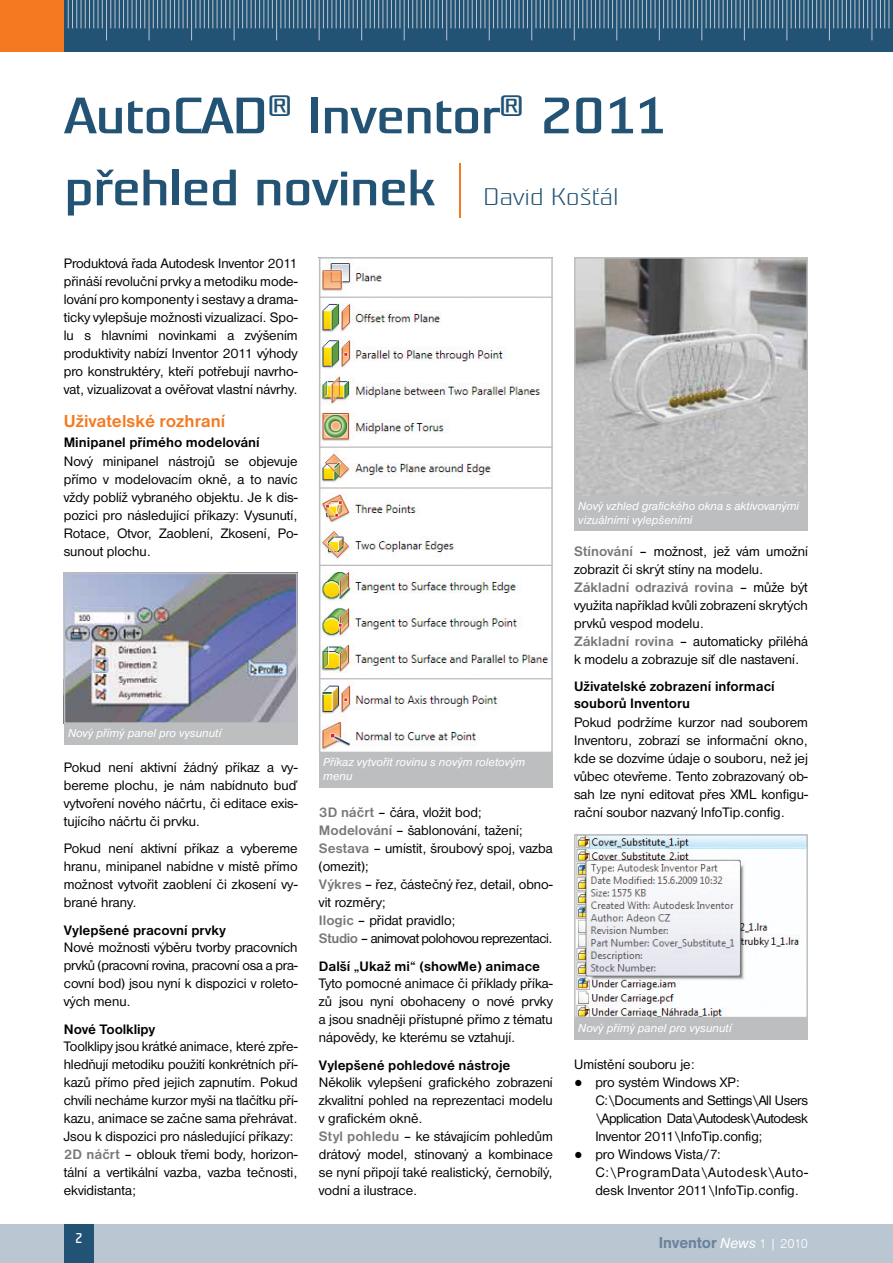
<style>
.page{position:relative;width:893px;height:1263px;background:#fff}
.page>*{position:absolute;margin:0;border:0;box-sizing:border-box;transform-origin:0 0}
.t1{font:700 51px/72px "Teuton Hell CE";letter-spacing:-.03em;color:#225375;scale:1.3 1}
.t2{font:24px "Teuton Hell CE";letter-spacing:-.03em;color:#225375;scale:1.3 1}
.t3{font:700 18px "Nimbus San DEE";color:#f47920}
.t4{font:500 16.5px "Nimbus San No 5 TCE";color:#6a829e}
.t5{font:14.25px/18px "Nimbus San DEE";color:#000;text-align:justify}
.t6{font:700 14.25px/16.5px "Nimbus San DEE";color:#000}
.t7{font:14.25px/18px "Nimbus San DEE";letter-spacing:-.02em;color:#000}
.t8{font:700 14.25px "Teuton Hell CE";color:#fff}
.t9{font:italic 12px/13.5px "Nimbus San DEE";color:#fff}
.s1{font-family:"Teuton Weiss CE";font-weight:400;font-size:60px;color:#f47920}
.s2{font-weight:700;color:#77787b}
.s3{font-family:"Trebuchet MS"}
.s4{font-family:"Nimbus San DEE";font-weight:400;font-style:italic;font-size:15px;color:#fff}
.s5{font-family:"Nimbus San DEE Ligh";font-weight:400;font-size:13.5px;color:#fff}
</style>
<div class="page">
<div style="left:0;top:0;width:893px;height:51px;background:#225375"></div>
<div style="left:0;top:0;width:64px;height:51px;background:#f47920"></div>
<div style="left:0;top:1224px;width:893px;height:39px;background:#bac6d2"></div>
<div style="left:64px;top:1224px;width:30px;height:39px;background:#225375"></div>
<img style="left:67px;top:576px;width:228px;height:145px">
<div style="left:64px;top:573px;width:234px;height:151px;border:2px solid #bcbec0"></div>
<img style="left:577px;top:837px;width:228px;height:178px">
<div style="left:574px;top:834px;width:234px;height:184px;border:2px solid #bcbec0"></div>
<img style="left:577px;top:260px;width:228px;height:234px">
<div style="left:574px;top:257px;width:234px;height:240px;border:2px solid #bcbec0"></div>
<img style="left:322px;top:263px;width:228px;height:487px">
<div style="left:319px;top:257px;width:234px;height:496px;border:2px solid #bcbec0"></div>
<div style="left:64px;top:724px;width:234px;height:21px;background:#bcbec0"></div>
<div style="left:574px;top:1018px;width:234px;height:21px;background:#bcbec0"></div>
<div style="left:574px;top:497px;width:234px;height:34px;background:#bcbec0"></div>
<div style="left:319px;top:753px;width:234px;height:34px;background:#bcbec0"></div>
<svg style="left:68px;top:0;width:35px;height:28px"></svg>
<svg style="left:111px;top:0;width:35px;height:28px"></svg>
<svg style="left:153px;top:0;width:35px;height:28px"></svg>
<svg style="left:196px;top:0;width:35px;height:28px"></svg>
<svg style="left:238px;top:0;width:35px;height:28px"></svg>
<svg style="left:281px;top:0;width:35px;height:28px"></svg>
<svg style="left:323px;top:0;width:35px;height:28px"></svg>
<svg style="left:366px;top:0;width:35px;height:28px"></svg>
<svg style="left:408px;top:0;width:35px;height:28px"></svg>
<svg style="left:451px;top:0;width:35px;height:28px"></svg>
<svg style="left:493px;top:0;width:35px;height:28px"></svg>
<svg style="left:536px;top:0;width:35px;height:28px"></svg>
<svg style="left:578px;top:0;width:35px;height:28px"></svg>
<svg style="left:621px;top:0;width:35px;height:28px"></svg>
<svg style="left:663px;top:0;width:35px;height:28px"></svg>
<svg style="left:706px;top:0;width:35px;height:28px"></svg>
<svg style="left:748px;top:0;width:35px;height:28px"></svg>
<svg style="left:791px;top:0;width:35px;height:28px"></svg>
<svg style="left:833px;top:0;width:35px;height:28px"></svg>
<svg style="left:876px;top:0;width:14px;height:28px"></svg>
<hr style="left:106px;top:0;width:1px;height:40px;background:#bac6d2">
<hr style="left:149px;top:0;width:1px;height:40px;background:#bac6d2">
<hr style="left:191px;top:0;width:1px;height:40px;background:#bac6d2">
<hr style="left:234px;top:0;width:1px;height:40px;background:#bac6d2">
<hr style="left:276px;top:0;width:1px;height:40px;background:#bac6d2">
<hr style="left:319px;top:0;width:1px;height:40px;background:#bac6d2">
<hr style="left:361px;top:0;width:1px;height:40px;background:#bac6d2">
<hr style="left:404px;top:0;width:1px;height:40px;background:#bac6d2">
<hr style="left:446px;top:0;width:1px;height:40px;background:#bac6d2">
<hr style="left:489px;top:0;width:1px;height:40px;background:#bac6d2">
<hr style="left:531px;top:0;width:1px;height:40px;background:#bac6d2">
<hr style="left:574px;top:0;width:1px;height:40px;background:#bac6d2">
<hr style="left:617px;top:0;width:1px;height:40px;background:#bac6d2">
<hr style="left:659px;top:0;width:1px;height:40px;background:#bac6d2">
<hr style="left:702px;top:0;width:1px;height:40px;background:#bac6d2">
<hr style="left:744px;top:0;width:1px;height:40px;background:#bac6d2">
<hr style="left:787px;top:0;width:1px;height:40px;background:#bac6d2">
<hr style="left:829px;top:0;width:1px;height:40px;background:#bac6d2">
<hr style="left:872px;top:0;width:1px;height:40px;background:#bac6d2">
<h1 class="t1" style="left:64px;top:82px;width:466px">AutoCAD<sup>®</sup> Inventor<sup>®</sup> 2011 přehled novinek <span class="s1">|</span></h1>
<h2 class="t2" style="left:483px;top:185px;width:106px">David Košťál</h2>
<p class="t5" style="left:64px;top:255px;width:235px">Produktová řada Autodesk Inventor 2011 přináší revoluční prvky a metodiku mode&shy;lování pro komponenty i sestavy a drama&shy;ticky vylepšuje možnosti vizualizací. Spo&shy;lu s hlavními novinkami a zvýšením produktivity nabízí Inventor 2011 výhody pro konstruktéry, kteří potřebují navrho&shy;vat, vizualizovat a ověřovat vlastní návrhy.</p>
<p class="t3" style="left:64px;top:410px;width:163px">Uživatelské rozhraní</p>
<p class="t6" style="left:64px;top:434px;width:197px">Minipanel přímého modelování</p>
<p class="t5" style="left:64px;top:453px;width:235px">Nový minipanel nástrojů se objevuje přímo v modelovacím okně, a to navíc vždy poblíž vybraného objektu. Je k dis&shy;pozici pro následující příkazy: Vysunutí, Rotace, Otvor, Zaoblení, Zkosení, Po&shy;sunout plochu.</p>
<p class="t9" style="left:68px;top:726px;width:155px">Nový přímý panel pro vysunutí</p>
<p class="t5" style="left:64px;top:759px;width:235px">Pokud není aktivní žádný příkaz a vy&shy;bereme plochu, je nám nabídnuto buď vytvoření nového náčrtu, či editace exis&shy;tujícího náčrtu či prvku.</p>
<p class="t5" style="left:64px;top:840px;width:235px">Pokud není aktivní příkaz a vybereme hranu, minipanel nabídne v místě přímo možnost vytvořit zaoblení či zkosení vy&shy;brané hrany.</p>
<p class="t6" style="left:64px;top:922px;width:164px">Vylepšené pracovní prvky</p>
<p class="t5" style="left:64px;top:939px;width:235px">Nové možnosti výběru tvorby pracovních prvků (pracovní rovina, pracovní osa a pra&shy;covní bod) jsou nyní k dispozici v roleto&shy;vých menu.</p>
<p class="t6" style="left:64px;top:1021px;width:93px">Nové Toolklipy</p>
<p class="t5" style="left:64px;top:1038px;width:235px;text-align:left">Toolklipy jsou krátké animace, které zpře&shy;hledňují metodiku použití konkrétních pří&shy;kazů přímo před jejich zapnutím. Pokud chvíli necháme kurzor myši na tlačítku pří&shy;kazu, animace se začne sama přehrávat.<br>Jsou k dispozici pro následující příkazy:<br><span class="s2">2D náčrt</span> – oblouk třemi body, horizon&shy;tální a vertikální vazba, vazba tečnosti, ekvidistanta;</p>
<p class="t9" style="left:323px;top:756px;width:204px">Příkaz vytvořit rovinu s novým roletovým menu</p>
<p class="t5" style="left:319px;top:804px;width:235px;text-align:left"><span class="s2">3D náčrt</span> – čára, vložit bod;<br><span class="s2">Modelování</span> – šablonování, tažení;<br><span class="s2">Sestava</span> – umístit, šroubový spoj, vazba (omezit);<br><span class="s2">Výkres</span> – řez, částečný řez, detail, obno&shy;vit rozměry;<br><span class="s2">Ilogic</span> – přidat pravidlo;<br><span class="s2">Studio</span> – animovat polohovou reprezentaci.</p>
<p class="t6" style="left:319px;top:958px;width:223px">Další „Ukaž mi“ (showMe) animace</p>
<p class="t5" style="left:319px;top:975px;width:235px">Tyto pomocné animace či příklady příka&shy;zů jsou nyní obohaceny o nové prvky a jsou snadněji přístupné přímo z tématu nápovědy, ke kterému se vztahují.</p>
<p class="t6" style="left:319px;top:1057px;width:193px">Vylepšené pohledové nástroje</p>
<p class="t5" style="left:319px;top:1074px;width:235px;text-align:left">Několik vylepšení grafického zobrazení zkvalitní pohled na reprezentaci modelu v grafickém okně.<br><span class="s2">Styl pohledu</span> – ke stávajícím pohledům drátový model, stínovaný a kombinace se nyní připojí také realistický, černobílý, vodní a ilustrace.</p>
<p class="t9" style="left:578px;top:500px;width:222px">Nový vzhled grafického okna s aktivovanými vizuálními vylepšeními</p>
<p class="t5" style="left:574px;top:543px;width:235px;text-align:left"><span class="s2">Stínování</span> – možnost, jež vám umožní zobrazit či skrýt stíny na modelu.<br><span class="s2">Základní odrazivá rovina</span> – může být využita například kvůli zobrazení skrytých prvků vespod modelu.<br><span class="s2">Základní rovina</span> – automaticky přiléhá k modelu a zobrazuje síť dle nastavení.</p>
<p class="t6" style="left:574px;top:679px;width:202px">Uživatelské zobrazení informací souborů Inventoru</p>
<p class="t5" style="left:574px;top:714px;width:235px">Pokud podržíme kurzor nad souborem Inventoru, zobrazí se informační okno, kde se dozvíme údaje o souboru, než jej vůbec otevřeme. Tento zobrazovaný ob&shy;sah lze nyní editovat přes XML konfigu&shy;rační soubor nazvaný InfoTip.config.</p>
<p class="t9" style="left:578px;top:1021px;width:155px">Nový přímý panel pro vysunutí</p>
<p class="t5" style="left:574px;top:1056px;width:122px">Umístění souboru je:</p>
<p class="t7" style="left:595px;top:1074px;width:214px;text-indent:-21px"><span class="s3">●</span> pro systém Windows XP:<br>C:\Documents and Settings\All Users \Application Data\Autodesk\Autodesk Inventor 2011\InfoTip.config;</p>
<p class="t5" style="left:595px;top:1146px;width:214px;text-align:left;text-indent:-21px"><span class="s3">●</span> pro Windows Vista/7:<br>C:\ProgramData\Autodesk\Auto&shy;desk Inventor 2011\InfoTip.config.</p>
<p class="t8" style="left:75px;top:1231px;width:9px">2</p>
<p class="t4" style="left:659px;top:1233px;width:151px">Inventor <span class="s4">News</span> <span class="s5">1 | 2010</span></p>
</div>
